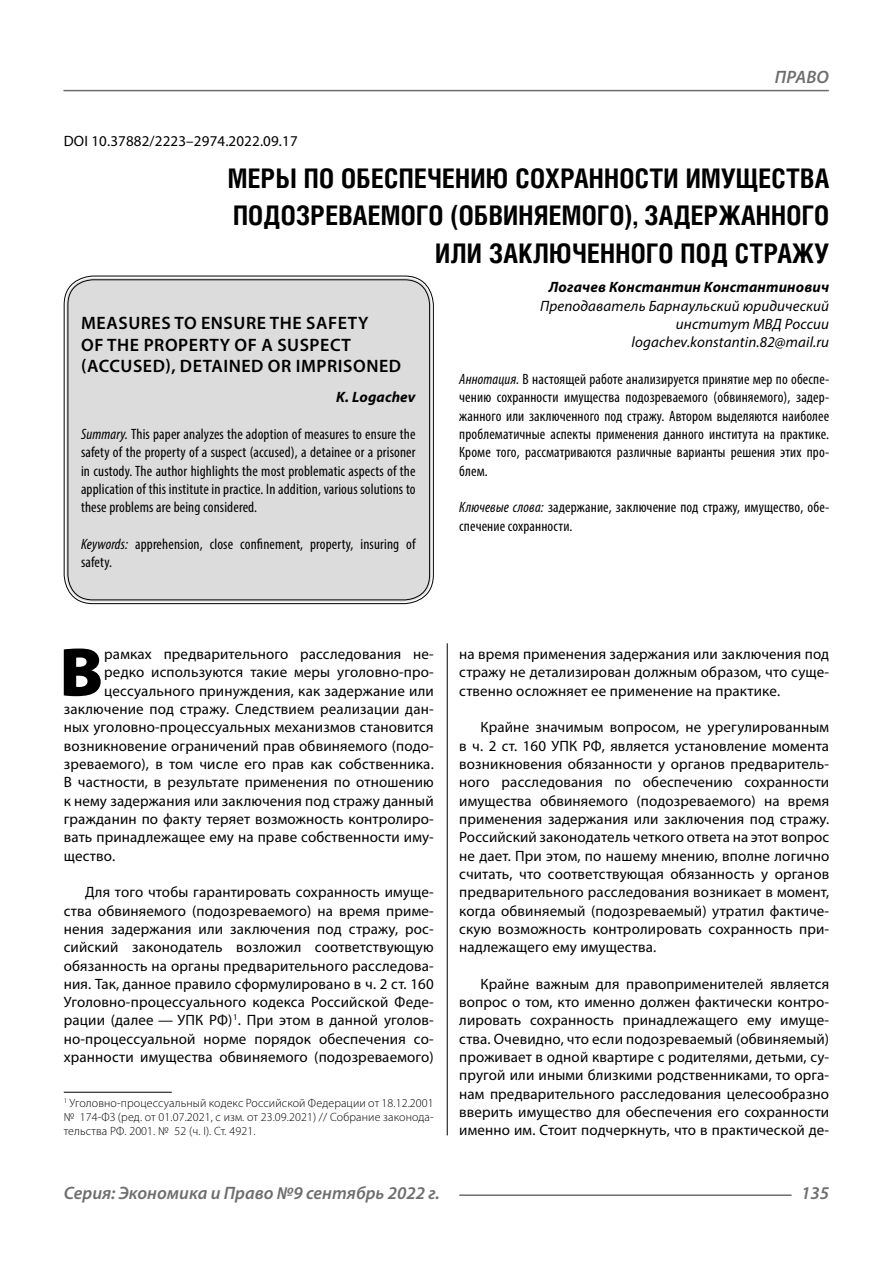
<style>
.page{position:relative;width:893px;height:1263px;background:#fff}
.page>*{position:absolute;margin:0;border:0;box-sizing:border-box;transform-origin:0 0}
.Bukvica{font:900 69.3px "Myriad Pro";color:#000}
.Header{font:700 27px/37.5px "Helios Cond C";letter-spacing:.01em;color:#000;text-align:right}
.Header-eng{font:600 18px/21.6px "Myriad Pro";letter-spacing:.03em;color:#000}
.t1{font:italic 600 18px "Myriad Pro";color:#6e6e6e}
.Normal{font:15px/18.3px "Myriad Pro";letter-spacing:.01em;color:#000;text-align:justify}
.Bukvica-2{font:15px "Myriad Pro";letter-spacing:.01em;color:#000}
.Annotation-rus{font:condensed 15px/18.3px "Myriad Pro";letter-spacing:.01em;color:#000;text-align:justify}
.Annotation-eng{font:condensed 15px/18.3px "Myriad Pro";letter-spacing:.01em;color:#000;text-align:justify}
.Author-doc{font:italic 15px/18.3px "Myriad Pro";letter-spacing:.01em;color:#000;text-align:right}
.DOI{font:15px "Myriad Pro";letter-spacing:.01em;color:#000}
.Author{font:italic 700 15px "Myriad Pro";letter-spacing:.01em;color:#000}
.Author-email{font:italic 15px "Myriad Pro";letter-spacing:.01em;color:#000}
.Author-eng{font:italic 700 15px "Myriad Pro";letter-spacing:.01em;color:#000}
.Footnote{font:300 12px/14.4px "Myriad Pro";letter-spacing:.01em;color:#000;text-align:justify}
.s1{font-style:italic}
</style>
<div class="page">
<hr style="left:447px;top:622px;width:1px;height:513px;background:#000">
<div style="left:43px;top:622px;width:786px;height:21px;background:#fff"></div>
<hr style="left:64px;top:1092px;width:108px;height:1px;background:#000">
<div style="left:66px;top:278px;width:365px;height:324px;background:#dcdcdc;border-radius:27px"></div>
<div style="left:64px;top:276px;width:370px;height:328px;border:1px solid #000;border-radius:29px"></div>
<div style="left:68px;top:279px;width:362px;height:321px;border:1px solid #000;border-radius:25px"></div>
<hr style="left:63px;top:90px;width:766px;height:1px;background:#6e6e6e">
<hr style="left:459px;top:1194px;width:333px;height:2px;background:#6e6e6e">
<p class="t1" style="left:775px;top:66px;width:56px">ПРАВО</p>
<p class="DOI" style="left:64px;top:132px;width:235px">DOI 10.37882/2223–2974.2022.09.17</p>
<p class="Header" style="left:228px;top:159px;width:603px">МЕРЫ ПО ОБЕСПЕЧЕНИЮ СОХРАННОСТИ ИМУЩЕСТВА<br>ПОДОЗРЕВАЕМОГО (ОБВИНЯЕМОГО), ЗАДЕРЖАННОГО<br>ИЛИ ЗАКЛЮЧЕННОГО ПОД СТРАЖУ</p>
<p class="Author" style="left:549px;top:278px;width:282px">Логачев Константин Константинович</p>
<p class="Author-doc" style="left:540px;top:296px;width:291px">Преподаватель Барнаульский юридический институт МВД России</p>
<p class="Author-email" style="left:631px;top:333px;width:199px">logachev.konstantin.82@mail.ru</p>
<p class="Annotation-rus" style="left:459px;top:370px;width:371px"><span class="s1">Аннотация.</span> В настоящей работе анализируется принятие мер по обеспе&shy;чению сохранности имущества подозреваемого (обвиняемого), задер&shy;жанного или заключенного под стражу. Автором выделяются наиболее проблематичные аспекты применения данного института на практике.<br>Кроме того, рассматриваются различные варианты решения этих про&shy;блем.</p>
<p class="Annotation-rus" style="left:459px;top:498px;width:371px"><span class="s1">Ключевые слова:</span> задержание, заключение под стражу, имущество, обе&shy;спечение сохранности.</p>
<p class="Header-eng" style="left:81px;top:312px;width:321px">MEASURES TO ENSURE THE SAFETY<br>OF THE PROPERTY OF A SUSPECT (ACCUSED), DETAINED OR IMPRISONED</p>
<p class="Author-eng" style="left:336px;top:388px;width:81px">K. Logachev</p>
<p class="Annotation-eng" style="left:81px;top:425px;width:336px"><span class="s1">Summary.</span> This paper analyzes the adoption of measures to ensure the safety of the property of a suspect (accused), a detainee or a prisoner in custody. The author highlights the most problematic aspects of the application of this institute in practice. In addition, various solutions to these problems are being considered.</p>
<p class="Annotation-eng" style="left:81px;top:535px;width:336px"><span class="s1">Keywords:</span> apprehension, close confinement, property, insuring of safety.</p>
<p class="Bukvica" style="left:59px;top:626px;width:45px">В</p>
<p class="Bukvica-2" style="left:104px;top:645px;width:331px">рамках предварительного расследования не-</p>
<p class="Bukvica-2" style="left:104px;top:663px;width:331px">редко используются такие меры уголовно-про-</p>
<p class="Bukvica-2" style="left:104px;top:681px;width:331px">цессуального принуждения, как задержание или</p>
<p class="Bukvica-2" style="left:64px;top:700px;width:371px">заключение под стражу. Следствием реализации дан-</p>
<p class="Bukvica-2" style="left:64px;top:718px;width:371px">ных уголовно-процессуальных механизмов становится</p>
<p class="Bukvica-2" style="left:64px;top:736px;width:371px">возникновение ограничений прав обвиняемого (подо-</p>
<p class="Bukvica-2" style="left:64px;top:755px;width:370px">зреваемого), в том числе его прав как собственника.</p>
<p class="Bukvica-2" style="left:64px;top:773px;width:371px">В частности, в результате применения по отношению</p>
<p class="Bukvica-2" style="left:64px;top:791px;width:371px">к нему задержания или заключения под стражу данный</p>
<p class="Bukvica-2" style="left:64px;top:810px;width:371px">гражданин по факту теряет возможность контролиро-</p>
<p class="Bukvica-2" style="left:64px;top:828px;width:371px">вать принадлежащее ему на праве собственности иму-</p>
<p class="Bukvica-2" style="left:64px;top:846px;width:52px">щество.</p>
<p class="Normal" style="left:64px;top:883px;width:371px;text-indent:21px">Для того чтобы гарантировать сохранность имуще&shy;ства обвиняемого (подозреваемого) на время приме&shy;нения задержания или заключения под стражу, рос&shy;сийский законодатель возложил соответствующую обязанность на органы предварительного расследова&shy;ния. Так, данное правило сформулировано в ч. 2 ст. 160<br>Уголовно-процессуального кодекса Российской Феде&shy;рации (далее — УПК РФ)<sup>1</sup>. При этом в данной уголов&shy;но-процессуальной норме порядок обеспечения со&shy;хранности имущества обвиняемого (подозреваемого)</p>
<p class="Footnote" style="left:64px;top:1095px;width:371px"><sup>1</sup> Уголовно-процессуальный кодекс Российской Федерации от 18.12.2001 № 174-ФЗ (ред. от 01.07.2021, с изм. от 23.09.2021) // Собрание законода&shy;тельства РФ. 2001. № 52 (ч. I). Ст. 4921.</p>
<p class="Normal" style="left:459px;top:644px;width:371px">на время применения задержания или заключения под стражу не детализирован должным образом, что суще&shy;ственно осложняет ее применение на практике.</p>
<p class="Normal" style="left:459px;top:718px;width:371px;text-indent:21px">Крайне значимым вопросом, не урегулированным в ч. 2 ст. 160 УПК РФ, является установление момента возникновения обязанности у органов предваритель&shy;ного расследования по обеспечению сохранности имущества обвиняемого (подозреваемого) на время применения задержания или заключения под стражу.<br>Российский законодатель четкого ответа на этот вопрос не дает. При этом, по нашему мнению, вполне логично считать, что соответствующая обязанность у органов предварительного расследования возникает в момент, когда обвиняемый (подозреваемый) утратил фактиче&shy;скую возможность контролировать сохранность при&shy;надлежащего ему имущества.</p>
<p class="Normal" style="left:459px;top:974px;width:371px;text-indent:21px">Крайне важным для правоприменителей является вопрос о том, кто именно должен фактически контро&shy;лировать сохранность принадлежащего ему имуще&shy;ства. Очевидно, что если подозреваемый (обвиняемый) проживает в одной квартире с родителями, детьми, су&shy;пругой или иными близкими родственниками, то орга&shy;нам предварительного расследования целесообразно вверить имущество для обеспечения его сохранности именно им. Стоит подчеркнуть, что в практической де-</p>
<p class="t1" style="left:64px;top:1182px;width:377px">Серия: Экономика и Право №9 сентябрь 2022 г.</p>
<p class="t1" style="left:801px;top:1182px;width:30px">135</p>
</div>
